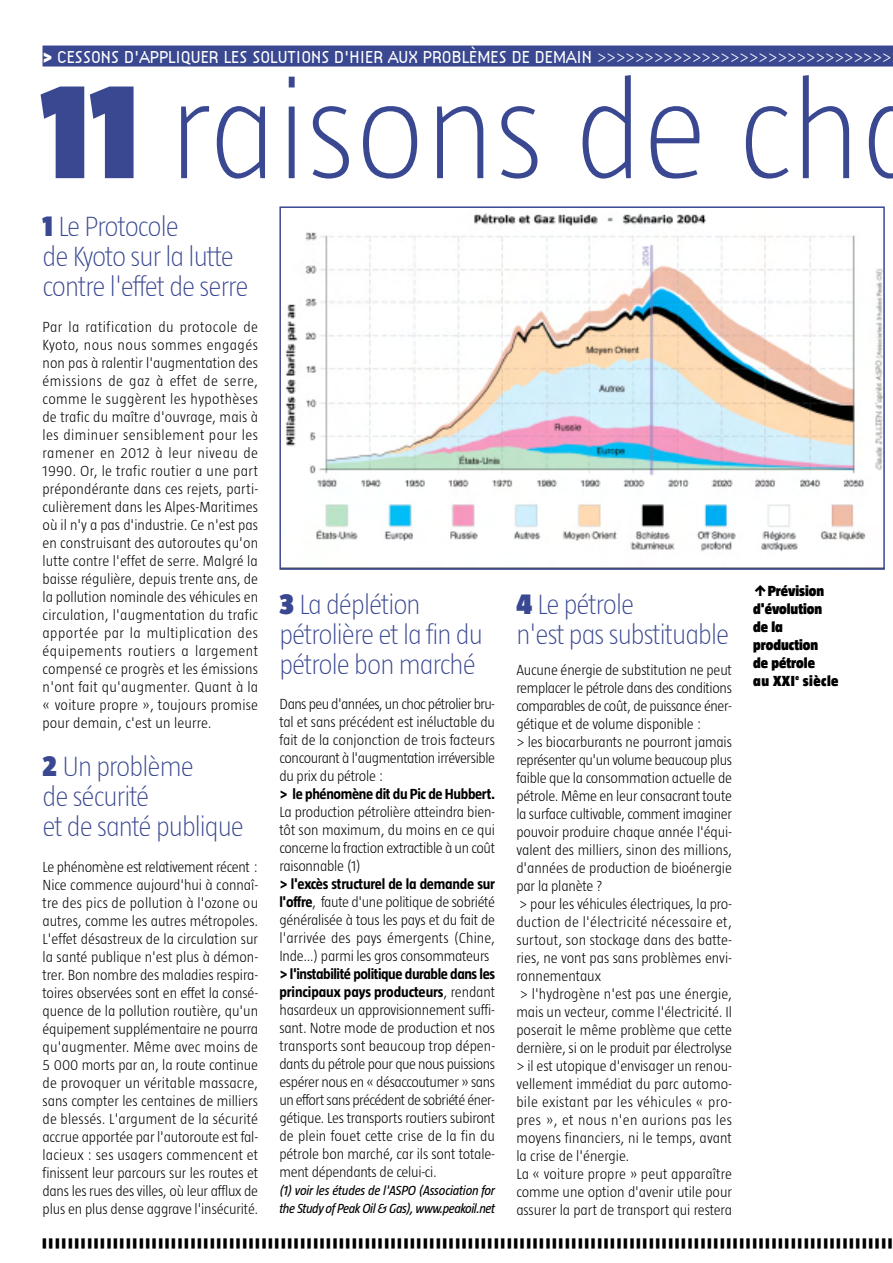
<style>
.page{position:relative;width:893px;height:1263px;background:#fff}
.page>*{position:absolute;margin:0;border:0;box-sizing:border-box;transform-origin:0 0}
.t1{font:200 141px "Taz";color:#3a4891}
.t2{font:900 54px "Taz";color:#000;scale:.25 1}
.t3{font:200 28.5px/30px "Taz";letter-spacing:-.035em;color:#3a4891}
.t4{font:300 18px "Citizen";letter-spacing:-.035em;color:#fff}
.t5{font:300 15px/18px "Taz";letter-spacing:-.01em;color:#000;text-align:justify}
.t6{font:900 15px/18px "Taz";color:#000}
.t7{font:700 15px "Taz";letter-spacing:-.025em;color:#000}
.t8{font:italic 13.5px/18px "Taz";letter-spacing:-.035em;color:#000}
.s1{font-family:"Taz";font-weight:900}
.s2{font-family:"Taz"}
.s3{font-weight:900}
.s4{font-weight:900;font-size:30px}
.s5{font-family:"Flesh Plain";font-weight:400}
.s6{font-weight:700}
</style>
<div class="page">
<div style="left:43px;top:46px;width:850px;height:21px;background:#3a4891"></div>
<img style="left:285px;top:213px;width:597px;height:339px">
<div style="left:279px;top:206px;width:606px;height:364px;border:2px solid #3a4891"></div>
<p class="t4" style="left:43px;top:52px;width:851px"><span class="s1">&gt;</span> CESSONS D'APPLIQUER LES SOLUTIONS D'HIER AUX PROBLÈMES DE DEMAIN <span class="s2">&gt;&gt;&gt;&gt;&gt;&gt;&gt;&gt;&gt;&gt;&gt;&gt;&gt;&gt;&gt;&gt;&gt;&gt;&gt;&gt;&gt;&gt;&gt;&gt;&gt;&gt;&gt;&gt;&gt;&gt;&gt;</span></p>
<h1 class="t1" style="left:41px;top:78px;width:890px"><span class="s3">11</span> raisons de cha</h1>
<h3 class="t3" style="left:43px;top:214px;width:207px"><span class="s4">1</span> Le Protocole<br>de Kyoto sur la lutte contre l'effet de serre</h3>
<p class="t5" style="left:43px;top:319px;width:217px">Par la ratification du protocole de Kyoto, nous nous sommes engagés non pas à ralentir l'augmentation des émissions de gaz à effet de serre, comme le suggèrent les hypothèses de trafic du maître d'ouvrage, mais à les diminuer sensiblement pour les ramener en 2012 à leur niveau de 1990. Or, le trafic routier a une part prépondérante dans ces rejets, parti&shy;culièrement dans les Alpes-Maritimes où il n'y a pas d'industrie. Ce n'est pas en construisant des autoroutes qu'on lutte contre l'effet de serre. Malgré la baisse régulière, depuis trente ans, de la pollution nominale des véhicules en circulation, l'augmentation du trafic apportée par la multiplication des équipements routiers a largement compensé ce progrès et les émissions n'ont fait qu'augmenter. Quant à la « voiture propre », toujours promise pour demain, c'est un leurre.</p>
<h3 class="t3" style="left:43px;top:754px;width:203px"><span class="s4">2</span> Un problème<br>de sécurité<br>et de santé publique</h3>
<p class="t5" style="left:43px;top:859px;width:217px">Le phénomène est relativement récent :<br>Nice commence aujourd'hui à connaî&shy;tre des pics de pollution à l'ozone ou autres, comme les autres métropoles.<br>L'effet désastreux de la circulation sur la santé publique n'est plus à démon&shy;trer. Bon nombre des maladies respira&shy;toires observées sont en effet la consé&shy;quence de la pollution routière, qu'un équipement supplémentaire ne pourra qu'augmenter. Même avec moins de 5 000 morts par an, la route continue de provoquer un véritable massacre, sans compter les centaines de milliers de blessés. L'argument de la sécurité accrue apportée par l'autoroute est fal&shy;lacieux : ses usagers commencent et finissent leur parcours sur les routes et dans les rues des villes, où leur afflux de plus en plus dense aggrave l'insécurité.</p>
<p class="t6" style="left:753px;top:583px;width:87px"><span class="s5">c</span>Prévision d'évolution de la production<br>de pétrole<br>au XXI<sup>e</sup> siècle</p>
<h3 class="t3" style="left:516px;top:592px;width:214px"><span class="s4">4</span> Le pétrole<br>n'est pas substituable</h3>
<p class="t5" style="left:516px;top:662px;width:217px;text-align:left">Aucune énergie de substitution ne peut remplacer le pétrole dans des conditions comparables de coût, de puissance éner&shy;gétique et de volume disponible :<br>&gt; les biocarburants ne pourront jamais représenter qu'un volume beaucoup plus faible que la consommation actuelle de pétrole. Même en leur consacrant toute la surface cultivable, comment imaginer pouvoir produire chaque année l'équi&shy;valent des milliers, sinon des millions, d'années de production de bioénergie par la planète ?<br>&gt; pour les véhicules électriques, la pro&shy;duction de l'électricité nécessaire et, surtout, son stockage dans des batte&shy;ries, ne vont pas sans problèmes envi&shy;ronnementaux<br>&gt; l'hydrogène n'est pas une énergie, mais un vecteur, comme l'électricité. Il poserait le même problème que cette dernière, si on le produit par électrolyse &gt; il est utopique d'envisager un renou&shy;vellement immédiat du parc automo&shy;bile existant par les véhicules « pro&shy;pres », et nous n'en aurions pas les moyens financiers, ni le temps, avant la crise de l'énergie.<br>La « voiture propre » peut apparaître comme une option d'avenir utile pour assurer la part de transport qui restera</p>
<h2 class="t2" style="left:43px;top:1221px;width:3400px">- - - - - - - - - - - - - - - - - - - - - - - - - - - - - - - - - - - - - - - - - - - - - - - - - - - - - - - - - - - - - - - - - - - - - - - - - - - - - - - - - - - - - - - - - - - - - - - - - - - - - - - - - - - - - - - - - - - - - - - - - - - - - - - - - -</h2>
<h3 class="t3" style="left:279px;top:592px;width:205px"><span class="s4">3</span> La déplétion pétrolière et la fin du pétrole bon marché</h3>
<p class="t5" style="left:279px;top:697px;width:217px">Dans peu d'années, un choc pétrolier bru&shy;tal et sans précédent est inéluctable du fait de la conjonction de trois facteurs concourant à l'augmentation irréversible du prix du pétrole :</p>
<p class="t7" style="left:279px;top:789px;width:217px">&gt; le phénomène dit du Pic de Hubbert.</p>
<p class="t5" style="left:279px;top:805px;width:217px">La production pétrolière atteindra bien&shy;tôt son maximum, du moins en ce qui concerne la fraction extractible à un coût raisonnable (1)</p>
<p class="t5" style="left:279px;top:877px;width:217px"><span class="s6">&gt; l'excès structurel de la demande sur l'offre</span>, faute d'une politique de sobriété généralisée à tous les pays et du fait de l'arrivée des pays émergents (Chine, Inde…) parmi les gros consommateurs</p>
<p class="t5" style="left:279px;top:967px;width:217px"><span class="s6">&gt; l'instabilité politique durable dans les principaux pays producteurs</span>, rendant hasardeux un approvisionnement suffi&shy;sant. Notre mode de production et nos transports sont beaucoup trop dépen&shy;dants du pétrole pour que nous puissions espérer nous en « désaccoutumer » sans un effort sans précédent de sobriété éner&shy;gétique. Les transports routiers subiront de plein fouet cette crise de la fin du pétrole bon marché, car ils sont totale&shy;ment dépendants de celui-ci.</p>
<p class="t8" style="left:279px;top:1183px;width:217px">(1) voir les études de l'ASPO (Association for the Study of Peak Oil &amp; Gas), www.peakoil.net</p>
</div>
